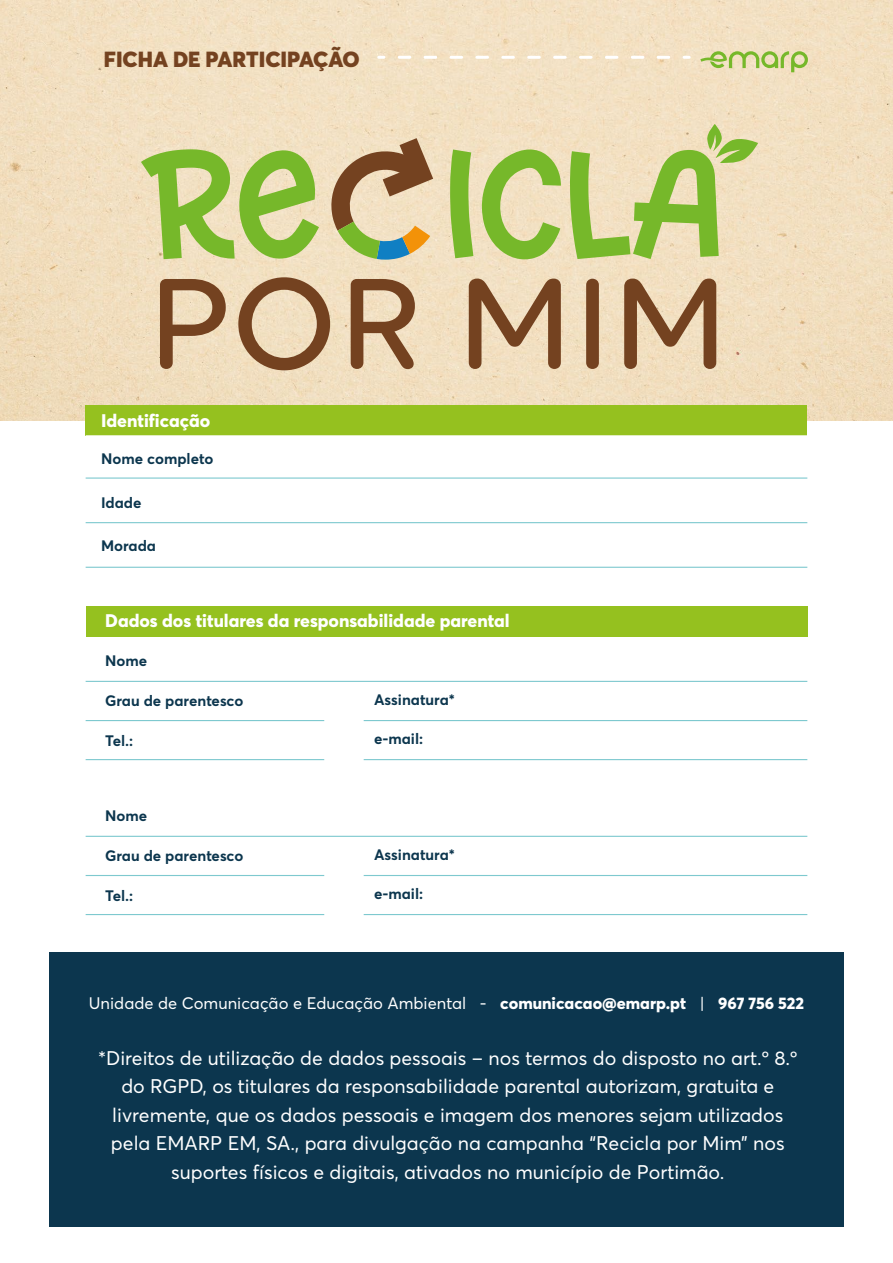
<style>
.page{position:relative;width:893px;height:1263px;background:#fff}
.page>*{position:absolute;margin:0;border:0;box-sizing:border-box;transform-origin:0 0}
.t1{font:900 21.6px "Averta";color:#744220}
.t2{font:19.5px/28.5px "Averta";color:#fff;text-align:center}
.t3{font:800 18px "Averta";color:#fff}
.t4{font:16.5px "Averta";color:#fff}
.t5{font:700 15px "Averta";color:#0c364e}
.s1{font-weight:800}
</style>
<div class="page">
<img style="left:0;top:0;width:893px;height:420px">
<div style="left:49px;top:952px;width:795px;height:275px;background:#0c364e"></div>
<svg style="left:379px;top:56px;width:5px;height:3px"></svg>
<svg style="left:399px;top:56px;width:277px;height:3px"></svg>
<svg style="left:684px;top:56px;width:5px;height:3px"></svg>
<div style="left:86px;top:405px;width:721px;height:31px;background:#95c11f"></div>
<hr style="left:86px;top:522px;width:721px;height:1px;background:#7ec9cf">
<hr style="left:86px;top:567px;width:721px;height:1px;background:#7ec9cf">
<hr style="left:86px;top:477px;width:721px;height:2px;background:#7ec9cf">
<hr style="left:86px;top:435px;width:721px;height:2px;background:#fff">
<div style="left:86px;top:606px;width:721px;height:30px;background:#95c11f"></div>
<hr style="left:86px;top:681px;width:721px;height:1px;background:#7ec9cf">
<hr style="left:86px;top:720px;width:238px;height:1px;background:#7ec9cf">
<hr style="left:364px;top:720px;width:443px;height:1px;background:#7ec9cf">
<hr style="left:86px;top:759px;width:238px;height:1px;background:#7ec9cf">
<hr style="left:364px;top:759px;width:443px;height:1px;background:#7ec9cf">
<hr style="left:86px;top:836px;width:721px;height:1px;background:#7ec9cf">
<hr style="left:86px;top:875px;width:238px;height:1px;background:#7ec9cf">
<hr style="left:364px;top:875px;width:443px;height:1px;background:#7ec9cf">
<hr style="left:86px;top:914px;width:238px;height:1px;background:#7ec9cf">
<hr style="left:364px;top:914px;width:443px;height:1px;background:#7ec9cf">
<svg style="left:700px;top:51px;width:108px;height:21px;background:#c8d28f"></svg>
<svg style="left:141px;top:149px;width:178px;height:110px;background:#b2cb74"></svg>
<svg style="left:450px;top:149px;width:23px;height:109px;background:#91c04b"></svg>
<svg style="left:482px;top:149px;width:79px;height:110px;background:#bcce80"></svg>
<svg style="left:569px;top:124px;width:189px;height:135px;background:#c9d390"></svg>
<svg style="left:160px;top:279px;width:66px;height:90px;background:#bb9b7b"></svg>
<svg style="left:238px;top:277px;width:92px;height:93px;background:#c2a484"></svg>
<svg style="left:351px;top:279px;width:64px;height:90px;background:#b18e6e"></svg>
<svg style="left:469px;top:279px;width:92px;height:90px;background:#ba9a7a"></svg>
<div style="left:586px;top:279px;width:13px;height:90px;background:#744220;border-radius:6px"></div>
<svg style="left:624px;top:279px;width:92px;height:90px;background:#ba9979"></svg>
<svg style="left:330px;top:138px;width:103px;height:122px;background:#bfac87"></svg>
<p class="t1" style="left:104px;top:46px;width:257px">FICHA DE PARTICIPAÇÃO</p>
<p class="t3" style="left:101px;top:410px;width:111px">Identificação</p>
<p class="t5" style="left:101px;top:449px;width:114px">Nome completo</p>
<p class="t5" style="left:101px;top:493px;width:42px">Idade</p>
<p class="t5" style="left:101px;top:536px;width:57px">Morada</p>
<p class="t3" style="left:105px;top:609px;width:406px">Dados dos titulares da responsabilidade parental</p>
<p class="t5" style="left:105px;top:651px;width:44px">Nome</p>
<p class="t5" style="left:105px;top:691px;width:140px">Grau de parentesco</p>
<p class="t5" style="left:105px;top:731px;width:30px">Tel.:</p>
<p class="t5" style="left:105px;top:806px;width:44px">Nome</p>
<p class="t5" style="left:105px;top:846px;width:140px">Grau de parentesco</p>
<p class="t5" style="left:105px;top:886px;width:30px">Tel.:</p>
<p class="t5" style="left:374px;top:690px;width:82px">Assinatura*</p>
<p class="t5" style="left:374px;top:729px;width:51px">e-mail:</p>
<p class="t5" style="left:374px;top:845px;width:82px">Assinatura*</p>
<p class="t5" style="left:374px;top:884px;width:51px">e-mail:</p>
<p class="t4" style="left:89px;top:993px;width:717px">Unidade de Comunicação e Educação Ambiental - <span class="s1">comunicacao@emarp.pt</span> | <span class="s1">967 756 522</span></p>
<p class="t2" style="left:98px;top:1044px;width:701px">*Direitos de utilização de dados pessoais – nos termos do disposto no art.º 8.º do RGPD, os titulares da responsabilidade parental autorizam, gratuita e livremente, que os dados pessoais e imagem dos menores sejam utilizados pela EMARP EM, SA., para divulgação na campanha “Recicla por Mim” nos suportes físicos e digitais, ativados no município de Portimão.</p>
</div>
